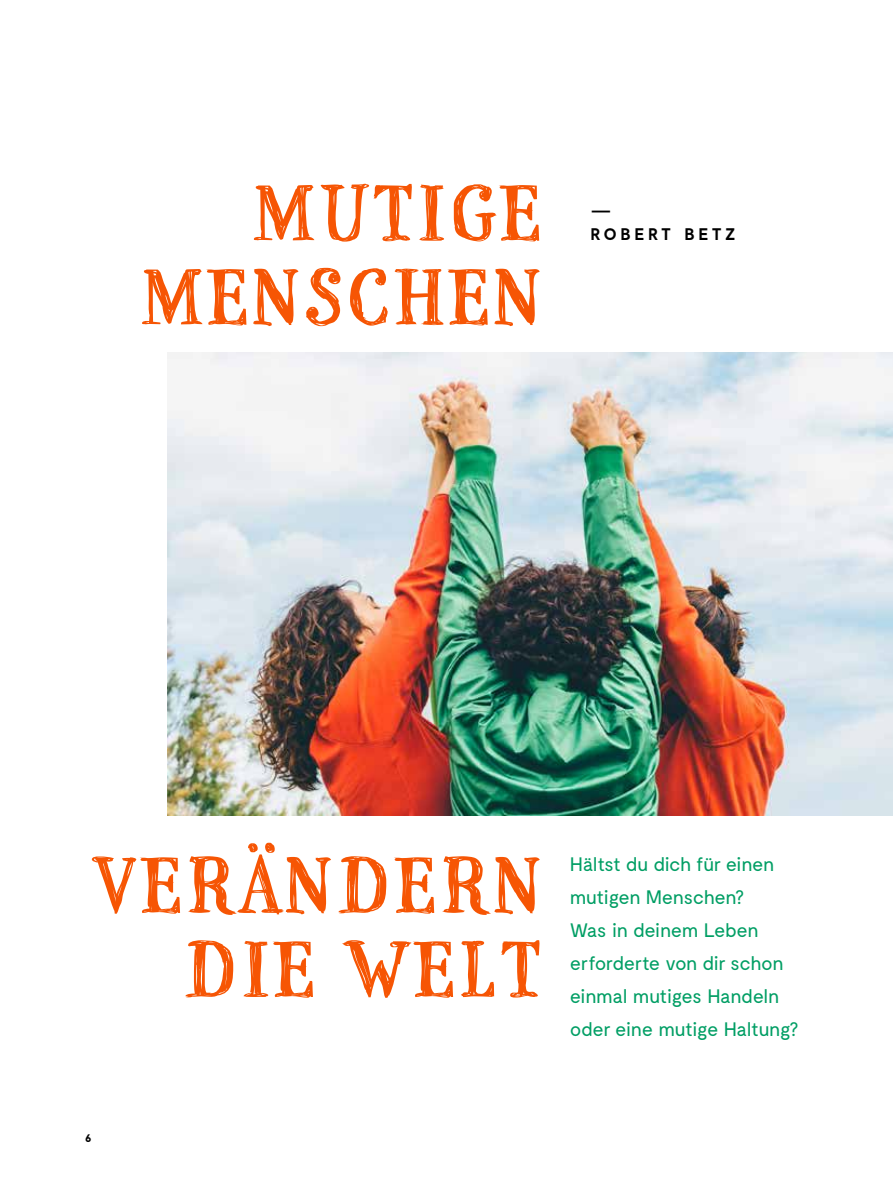
<style>
.page{position:relative;width:893px;height:1191px;background:#fff}
.page>*{position:absolute;margin:0;border:0;box-sizing:border-box;transform-origin:0 0}
.t1{font:700 88.2px/84px "P22 Stanyan";letter-spacing:.07em;color:#f65504;text-align:right}
.t2{font:24px "Moderat";color:#000}
.t3{font:19.5px/33px "Moderat";letter-spacing:-.025em;color:#019e64}
.t4{font:700 16.8px "Moderat";letter-spacing:.215em;color:#000}
.t5{font:700 12px "Moderat";color:#000}
</style>
<div class="page">
<img style="left:167px;top:352px;width:726px;height:464px">
<h1 class="t1" style="left:254px;top:171px;width:288px">MUTIGE</h1>
<h1 class="t1" style="left:142px;top:255px;width:400px">MENSCHEN</h1>
<p class="t2" style="left:590px;top:197px;width:23px">—</p>
<p class="t4" style="left:590px;top:225px;width:147px">ROBERT BETZ</p>
<h1 class="t1" style="left:92px;top:843px;width:450px">VERÄNDERN<br>DIE WELT</h1>
<p class="t3" style="left:570px;top:848px;width:230px">Hältst du dich für einen mutigen Menschen?<br>Was in deinem Leben erforderte von dir schon einmal mutiges Handeln oder eine mutige Haltung?</p>
<p class="t5" style="left:85px;top:1130px;width:8px">6</p>
</div>
